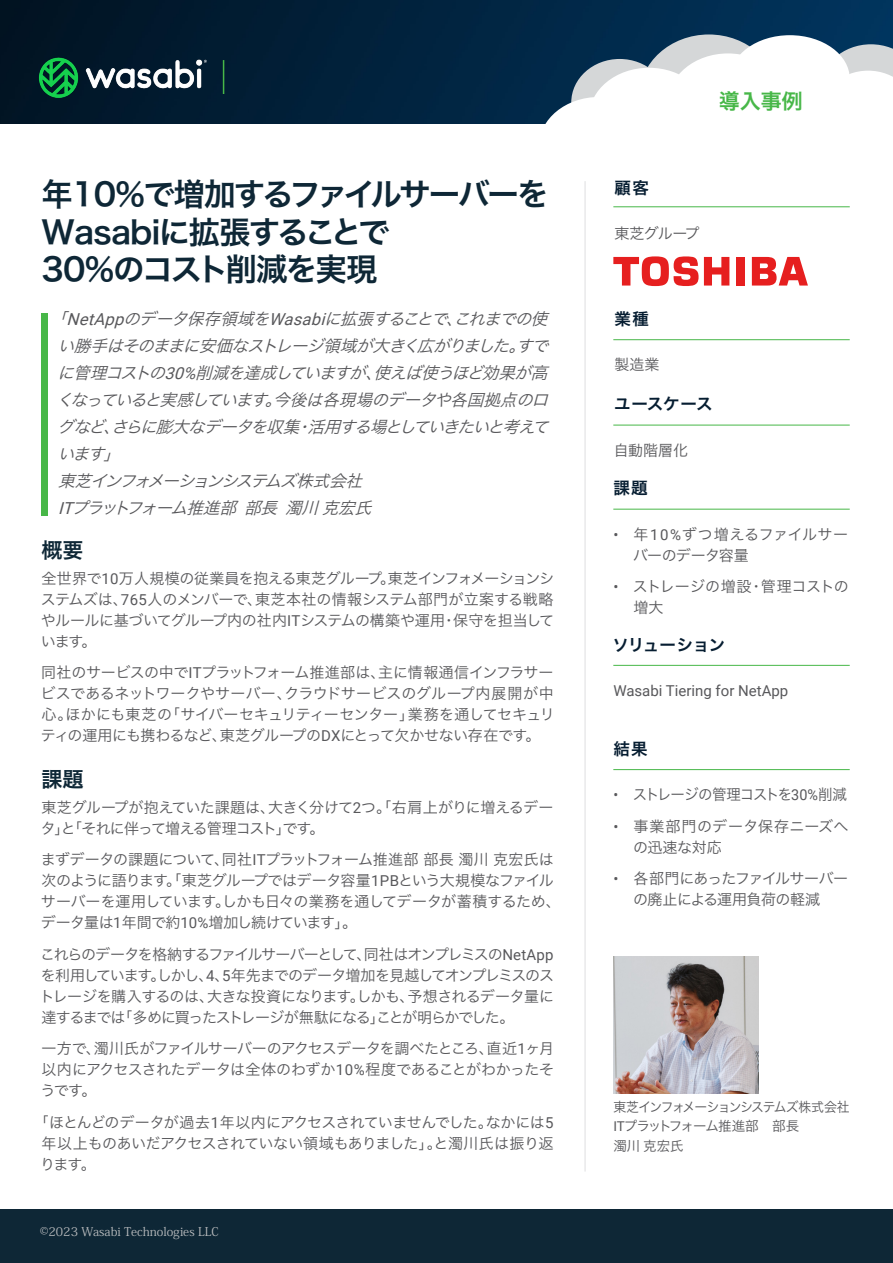
<style>
.page{position:relative;width:893px;height:1263px;background:#fff}
.page>*{position:absolute;margin:0;border:0;box-sizing:border-box;transform-origin:0 0}
.t1{font:31.5px/37.8px "Hira Kaku Pro W6";letter-spacing:-.06em;color:#0e2736}
.t2{font:21px "Hira Kaku Pro W6";color:#0e2736}
.t3{font:21px "Hira Kaku Pro W6";color:#47b748}
.t4{font:italic 16.5px/27px "Hira Kaku Pro W3";color:#58585b}
.t5{font:16.5px "Hira Kaku Pro W6";letter-spacing:.01em;color:#061d31}
.t6{font:16.5px "Hira Kaku Pro W6";letter-spacing:-.025em;color:#061d31}
.t7{font:15px/21px "Hira Kaku Pro W3";letter-spacing:-.035em;color:#58585b;text-align:justify}
.t8{font:15px/21px "Hira Kaku Pro W3";letter-spacing:-.055em;color:#58585b}
.t9{font:15px "Roboto";color:#58585b}
.t10{font:15px/21px "Hira Kaku Pro W3";letter-spacing:.01em;color:#58585b}
.t11{font:15px/21px "Hira Kaku Pro W3";letter-spacing:-.005em;color:#58585b}
.t12{font:15px "Hira Kaku Pro W3";letter-spacing:-.065em;color:#58585b;scale:.96 1}
.t13{font:13.5px/19.5px "Hira Kaku Pro W3";letter-spacing:-.08em;color:#58585b;scale:.95 1}
.t14{font:12px "Koz Min Pr 6 N";color:#bcbec0}
.s1{font-family:"Roboto"}
</style>
<div class="page">
<img style="left:0;top:0;width:893px;height:123px">
<img style="left:36px;top:50px;width:174px;height:54px">
<div style="left:0;top:1209px;width:893px;height:54px;background:#0e2736"></div>
<div style="left:639px;top:34px;width:139px;height:126px;background:#d5d7d8;border-radius:50%"></div>
<div style="left:571px;top:59px;width:97px;height:87px;background:#d5d7d8;border-radius:50%"></div>
<div style="left:668px;top:53px;width:120px;height:99px;background:#fff;border-radius:50%"></div>
<div style="left:659px;top:73px;width:119px;height:98px;background:#fff;border-radius:50%"></div>
<div style="left:589px;top:68px;width:120px;height:98px;background:#fff;border-radius:50%"></div>
<div style="left:539px;top:97px;width:120px;height:98px;background:#fff;border-radius:50%"></div>
<div style="left:730px;top:35px;width:120px;height:87px;background:#fff;border-radius:50%"></div>
<svg style="left:826px;top:44px;width:67px;height:79px"></svg>
<div style="left:730px;top:69px;width:120px;height:87px;background:#fff;border-radius:50%"></div>
<hr style="left:585px;top:181px;width:1px;height:990px;background:#bcbec0">
<hr style="left:613px;top:206px;width:237px;height:1px;background:#47b748">
<hr style="left:613px;top:425px;width:237px;height:1px;background:#47b748">
<hr style="left:613px;top:509px;width:237px;height:1px;background:#47b748">
<hr style="left:613px;top:769px;width:237px;height:1px;background:#47b748">
<hr style="left:613px;top:665px;width:237px;height:1px;background:#47b748">
<hr style="left:613px;top:339px;width:237px;height:1px;background:#47b748">
<div style="left:41px;top:313px;width:7px;height:203px;background:#47b748"></div>
<img style="left:613px;top:957px;width:146px;height:136px">
<div style="left:736px;top:257px;width:9px;height:29px;background:#e61f1f"></div>
<svg style="left:704px;top:257px;width:25px;height:29px"></svg>
<svg style="left:752px;top:257px;width:56px;height:29px"></svg>
<svg style="left:613px;top:256px;width:85px;height:30px"></svg>
<hr style="left:223px;top:60px;width:1px;height:34px;background:#47b748">
<h1 class="t1" style="left:41px;top:174px;width:509px">年10％で増加するファイルサーバーを<br>Wasabiに拡張することで<br>30％のコスト削減を実現</h1>
<p class="t4" style="left:56px;top:304px;width:501px;text-indent:-7px">「<span class="s1">NetApp</span>のデータ保存領域を<span class="s1">Wasabi</span>に拡張することで、これまでの使い勝手はそのままに安価なストレージ領域が大きく広がりました。すでに管理コストの<span class="s1">30%</span>削減を達成していますが、使えば使うほど効果が高くなっていると実感しています。今後は各現場のデータや各国拠点のログなど、さらに膨大なデータを収集・活用する場としていきたいと考えています」<br>東芝インフォメーションシステムズ株式会社<br><span class="s1">IT</span>プラットフォーム推進部 部長 濁川克宏氏</p>
<h2 class="t2" style="left:41px;top:531px;width:44px">概要</h2>
<p class="t7" style="left:41px;top:567px;width:515px">全世界で<span class="s1">10</span>万人規模の従業員を抱える東芝グループ。東芝インフォメーションシステムズは、<span class="s1">765</span>人のメンバーで、東芝本社の情報システム部門が立案する戦略やルールに基づいてグループ内の社内<span class="s1">IT</span>システムの構築や運用・保守を担当しています。</p>
<p class="t7" style="left:41px;top:661px;width:516px">同社のサービスの中で<span class="s1">IT</span>プラットフォーム推進部は、主に情報通信インフラサービスであるネットワークやサーバー、クラウドサービスのグループ内展開が中心。ほかにも東芝の「サイバーセキュリティーセンター」業務を通してセキュリティの運用にも携わるなど、東芝グループの<span class="s1">DX</span>にとって欠かせない存在です。</p>
<h2 class="t2" style="left:41px;top:760px;width:44px">課題</h2>
<p class="t8" style="left:41px;top:795px;width:514px">東芝グループが抱えていた課題は、大きく分けて<span class="s1">2</span>つ。「右肩上がりに増えるデータ」と「それに伴って増える管理コスト」です。</p>
<p class="t7" style="left:41px;top:848px;width:522px;text-align:left">まずデータの課題について、同社<span class="s1">IT</span>プラットフォーム推進部部長濁川克宏氏は次のように語ります。「東芝グループではデータ容量<span class="s1">1PB</span>という大規模なファイルサーバーを運用しています。しかも日々の業務を通してデータが蓄積するため、データ量は<span class="s1">1</span>年間で約<span class="s1">10%</span>増加し続けています」。</p>
<p class="t7" style="left:40px;top:942px;width:516px">これらのデータを格納するファイルサーバーとして、同社はオンプレミスの<span class="s1">NetApp</span>を利用しています。しかし、<span class="s1">4</span>、<span class="s1">5</span>年先までのデータ増加を見越してオンプレミスのストレージを購入するのは、大きな投資になります。しかも、予想されるデータ量に達するまでは「多めに買ったストレージが無駄になる」ことが明らかでした。</p>
<p class="t7" style="left:40px;top:1037px;width:515px">一方で、濁川氏がファイルサーバーのアクセスデータを調べたところ、直近<span class="s1">1</span>ヶ月以内にアクセスされたデータは全体のわずか<span class="s1">10%</span>程度であることがわかったそうです。</p>
<p class="t7" style="left:40px;top:1110px;width:515px;text-indent:-6px">「ほとんどのデータが過去<span class="s1">1</span>年以内にアクセスされていませんでした。なかには<span class="s1">5</span>年以上ものあいだアクセスされていない領域もありました」。と濁川氏は振り返ります。</p>
<p class="t14" style="left:40px;top:1225px;width:181px">©2023 Wasabi Technologies LLC</p>
<h2 class="t3" style="left:719px;top:82px;width:85px">導入事例</h2>
<p class="t5" style="left:615px;top:172px;width:36px">顧客</p>
<p class="t7" style="left:614px;top:222px;width:86px">東芝グループ</p>
<p class="t5" style="left:614px;top:304px;width:36px">業種</p>
<p class="t7" style="left:614px;top:353px;width:46px">製造業</p>
<p class="t5" style="left:614px;top:389px;width:100px">ユースケース</p>
<p class="t7" style="left:614px;top:438px;width:76px">自動階層化</p>
<p class="t5" style="left:613px;top:473px;width:36px">課題</p>
<p class="t7" style="left:633px;top:522px;width:217px;text-indent:-20px"><span class="s1">•</span> 年<span class="s1">10%</span>ずつ増えるファイルサーバーのデータ容量</p>
<p class="t11" style="left:634px;top:575px;width:217px;text-indent:-20px"><span class="s1">•</span> ストレージの増設・管理コストの増大</p>
<p class="t6" style="left:612px;top:629px;width:114px">ソリューション</p>
<p class="t9" style="left:613px;top:680px;width:176px">Wasabi Tiering for NetApp</p>
<p class="t5" style="left:613px;top:734px;width:36px">結果</p>
<p class="t12" style="left:613px;top:781px;width:245px"><span class="s1">•</span> ストレージの管理コストを<span class="s1">30%</span>削減</p>
<p class="t10" style="left:633px;top:814px;width:217px;text-indent:-20px"><span class="s1">•</span> 事業部門のデータ保存ニーズへの迅速な対応</p>
<p class="t7" style="left:613px;top:867px;width:236px;text-align:center"><span class="s1">•</span> 各部門にあったファイルサーバーの廃止による運用負荷の軽減</p>
<p class="t13" style="left:613px;top:1096px;width:250px">東芝インフォメーションシステムズ株式会社<br><span class="s1">IT</span>プラットフォーム推進部　部長<br>濁川克宏氏</p>
</div>
